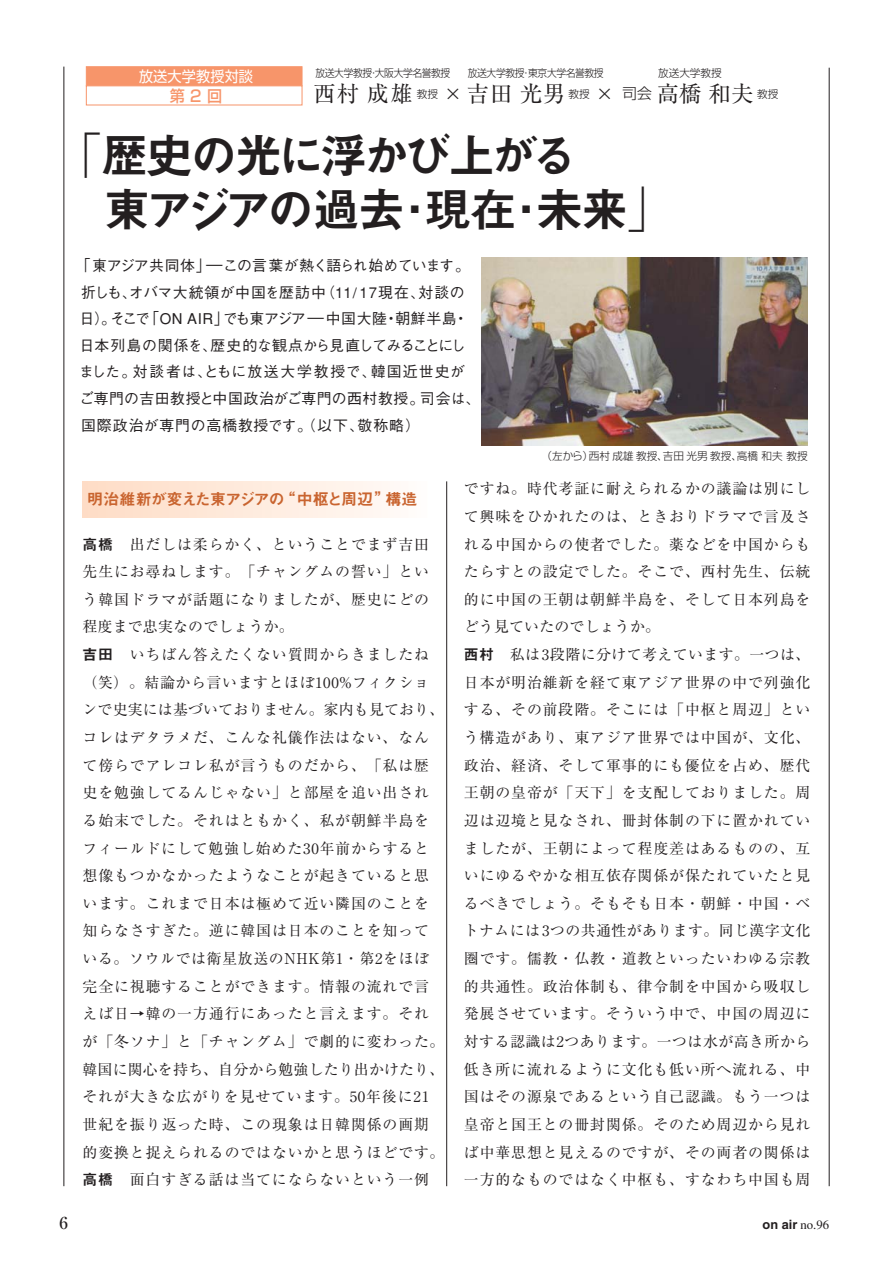
<style>
.page{position:relative;width:893px;height:1263px;background:#fff}
.page>*{position:absolute;margin:0;border:0;box-sizing:border-box;transform-origin:0 0}
.t1{font:46.8px/54.2px "Midashi Go MB31";letter-spacing:-.08em;color:#231f20}
.t2{font:22.35px "Ryumin";letter-spacing:.05em;color:#231f20}
.t3{font:500 16.95px "Ryumin";color:#231f20}
.t4{font:15.9px "Midashi Go MB31";letter-spacing:-.04em;color:#c9642f}
.t5{font:500 15.9px "Shin Go";color:#f7956a;scale:.95 1}
.t6{font:14.85px/27.6px "Ryumin";letter-spacing:.06em;color:#231f20}
.t7{font:500 14.85px/26.5px "Gothic BBB";letter-spacing:.035em;color:#231f20}
.t8{font:14.85px "Shin Go";letter-spacing:.01em;color:#fff;scale:.95 1}
.t9{font:12.75px "Midashi Go MB31";color:#231f20}
.t10{font:300 10.65px "Shin Go";letter-spacing:-.04em;color:#231f20;scale:.92 1}
.t11{font:300 10.65px "Shin Go";color:#231f20}
.t12{font:300 10.65px "Shin Go";letter-spacing:-.04em;color:#231f20}
.s1{font-size:21.3px}
.s2{font-family:"Shin Go";font-weight:300;font-size:14.85px}
.s3{font-family:"Midashi Go MB31"}
.s4{font-family:"Ryumin";font-weight:300}
</style>
<div class="page">
<div style="left:86px;top:66px;width:216px;height:20px;background:#f7956a;border:1px solid #f7956a"></div>
<div style="left:86px;top:85px;width:216px;height:20px;background:#fff;border:1px solid #f7956a"></div>
<hr style="left:829px;top:68px;width:1px;height:1118px;background:#231f20">
<hr style="left:64px;top:67px;width:1px;height:1119px;background:#231f20">
<hr style="left:446px;top:481px;width:1px;height:705px;background:#231f20">
<img style="left:482px;top:258px;width:325px;height:188px">
<div style="left:83px;top:481px;width:346px;height:36px;background:linear-gradient(to right,#fedcc4,#fffcfa)"></div>
<p class="t8" style="left:139px;top:71px;width:122px">放送大学教授対談</p>
<p class="t10" style="left:315px;top:69px;width:148px">放送大学教授・大阪大学名誉教授</p>
<p class="t10" style="left:468px;top:69px;width:149px">放送大学教授・東京大学名誉教授</p>
<p class="t12" style="left:658px;top:69px;width:65px">放送大学教授</p>
<p class="t5" style="left:170px;top:90px;width:57px">第 2 回</p>
<p class="t2" style="left:313px;top:86px;width:466px">西村 成雄 <sup>教授</sup> <span class="s1">×</span> 吉田 光男 <sup>教授</sup> <span class="s1">×</span> <span class="s2">司会</span> 高橋 和夫 <sup>教授</sup></p>
<p class="t1" style="left:104px;top:135px;width:570px;text-indent:-47px">「歴史の光に浮かび上がる<br>東アジアの過去・現在・未来」</p>
<p class="t7" style="left:76px;top:254px;width:405px">「東アジア共同体」ーこの言葉が熱く語られ始めています。折しも、オバマ大統領が中国を歴訪中（11/ 17現在、対談の<br>日）。そこで「ON AIR」でも東アジアー中国大陸・朝鮮半島・日本列島の関係を、歴史的な観点から見直してみることにしました。対談者は、ともに放送大学教授で、韓国近世史がご専門の吉田教授と中国政治がご専門の西村教授。司会は、国際政治が専門の高橋教授です。（以下、敬称略）</p>
<p class="t11" style="left:541px;top:452px;width:268px">（左から）西村 成雄 教授、吉田 光男 教授、高橋 和夫 教授</p>
<p class="t4" style="left:87px;top:493px;width:332px">明治維新が変えた東アジアの“中枢と周辺”構造</p>
<p class="t6" style="left:83px;top:532px;width:363px"><span class="s3">高橋</span>　出だしは柔らかく、ということでまず吉田先生にお尋ねします。「チャングムの誓い」という韓国ドラマが話題になりましたが、歴史にどの程度まで忠実なのでしょうか。<br><span class="s3">吉田</span>　いちばん答えたくない質問からきましたね（笑）。結論から言いますとほぼ100%フィクションで史実には基づいておりません。家内も見ており、コレはデタラメだ、こんな礼儀作法はない、なんて傍らでアレコレ私が言うものだから、「私は歴史を勉強してるんじゃない」と部屋を追い出される始末でした。それはともかく、私が朝鮮半島をフィールドにして勉強し始めた30年前からすると想像もつかなかったようなことが起きていると思います。これまで日本は極めて近い隣国のことを知らなさすぎた。逆に韓国は日本のことを知っている。ソウルでは衛星放送のNHK第1・第2をほぼ完全に視聴することができます。情報の流れで言えば日→韓の一方通行にあったと言えます。それが「冬ソナ」と「チャングム」で劇的に変わった。韓国に関心を持ち、自分から勉強したり出かけたり、それが大きな広がりを見せています。50年後に21世紀を振り返った時、この現象は日韓関係の画期的変換と捉えられるのではないかと思うほどです。<span class="s3">高橋</span>　面白すぎる話は当てにならないという一例</p>
<p class="t6" style="left:464px;top:477px;width:348px">ですね。時代考証に耐えられるかの議論は別にして興味をひかれたのは、ときおりドラマで言及される中国からの使者でした。薬などを中国からもたらすとの設定でした。そこで、西村先生、伝統的に中国の王朝は朝鮮半島を、そして日本列島をどう見ていたのでしょうか。<br><span class="s3">西村</span>　私は3段階に分けて考えています。一つは、日本が明治維新を経て東アジア世界の中で列強化する、その前段階。そこには「中枢と周辺」という構造があり、東アジア世界では中国が、文化、政治、経済、そして軍事的にも優位を占め、歴代王朝の皇帝が「天下」を支配しておりました。周辺は辺境と見なされ、冊封体制の下に置かれていましたが、王朝によって程度差はあるものの、互いにゆるやかな相互依存関係が保たれていたと見るべきでしょう。そもそも日本・朝鮮・中国・ベトナムには3つの共通性があります。同じ漢字文化圏です。儒教・仏教・道教といったいわゆる宗教的共通性。政治体制も、律令制を中国から吸収し発展させています。そういう中で、中国の周辺に対する認識は2つあります。一つは水が高き所から低き所に流れるように文化も低い所へ流れる、中国はその源泉であるという自己認識。もう一つは皇帝と国王との冊封関係。そのため周辺から見れば中華思想と見えるのですが、その両者の関係は一方的なものではなく中枢も、すなわち中国も周</p>
<p class="t3" style="left:59px;top:1217px;width:10px">6</p>
<p class="t9" style="left:763px;top:1219px;width:68px">on air <span class="s4">no.96</span></p>
</div>
